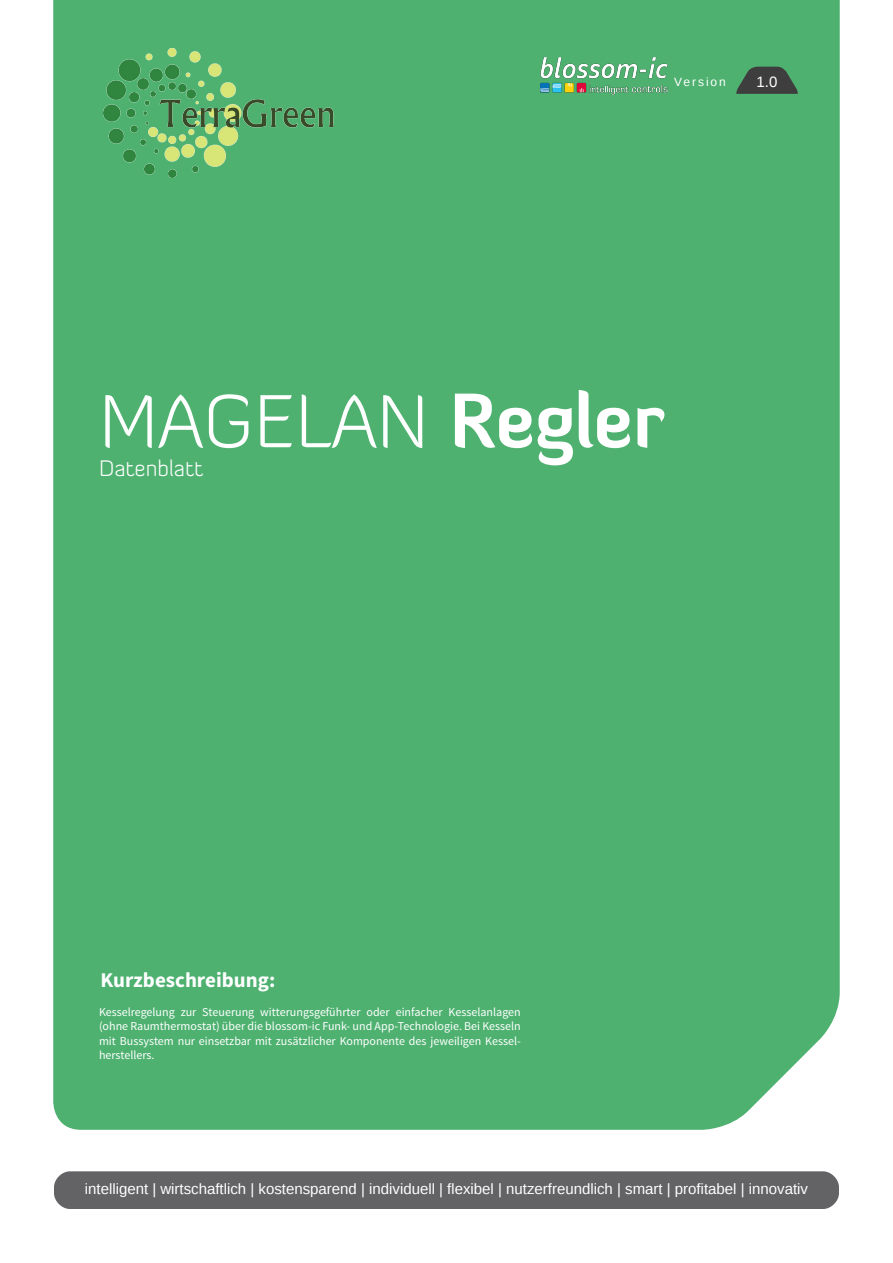
<style>
.page{position:relative;width:893px;height:1263px;background:#fff}
.page>*{position:absolute;margin:0;border:0;box-sizing:border-box;transform-origin:0 0}
.t1{font:300 75px "Diavlo";color:#fff}
.t2{font:300 22.5px "Diavlo";color:#fff}
.Body_Text__Regular{font:700 21px "Source Sans Pro";color:#fff}
.t3{font:15px "Liberation Sans";color:#fff}
.Body_Text__Regular-2{font:12px/14.4px "Source Sans Pro";color:#fff;text-align:justify}
.t4{font:12px "Liberation Sans";letter-spacing:.16em;color:#fff}
.s1{font-weight:700}
</style>
<div class="page">
<div style="left:53px;top:0;width:787px;height:1130px;background:#4eb170"></div>
<svg style="left:736px;top:67px;width:62px;height:27px;background:#41574a"></svg>
<div style="left:54px;top:1171px;width:785px;height:38px;background:#636366;border-radius:16px"></div>
<img style="left:104px;top:48px;width:230px;height:130px">
<img style="left:540px;top:57px;width:129px;height:37px">
<p class="t4" style="left:674px;top:75px;width:53px">Version</p>
<p class="t3" style="left:757px;top:74px;width:22px">1.0</p>
<p class="t1" style="left:99px;top:375px;width:567px">MAGELAN <span class="s1">Regler</span></p>
<p class="t2" style="left:99px;top:455px;width:106px">Datenblatt</p>
<p class="Body_Text__Regular" style="left:101px;top:967px;width:176px">Kurzbeschreibung:</p>
<p class="Body_Text__Regular-2" style="left:99px;top:1005px;width:423px">Kesselregelung zur Steuerung witterungsgeführter oder einfacher Kesselanlagen (ohne Raumthermostat) über die blossom-ic Funk- und App-Technologie. Bei Kesseln mit Bussystem nur einsetzbar mit zusätzlicher Komponente des jeweiligen Kessel&shy;herstellers.</p>
<p class="t3" style="left:85px;top:1181px;width:725px">intelligent | wirtschaftlich | kostensparend | individuell | flexibel | nutzerfreundlich | smart | profitabel | innovativ</p>
</div>
